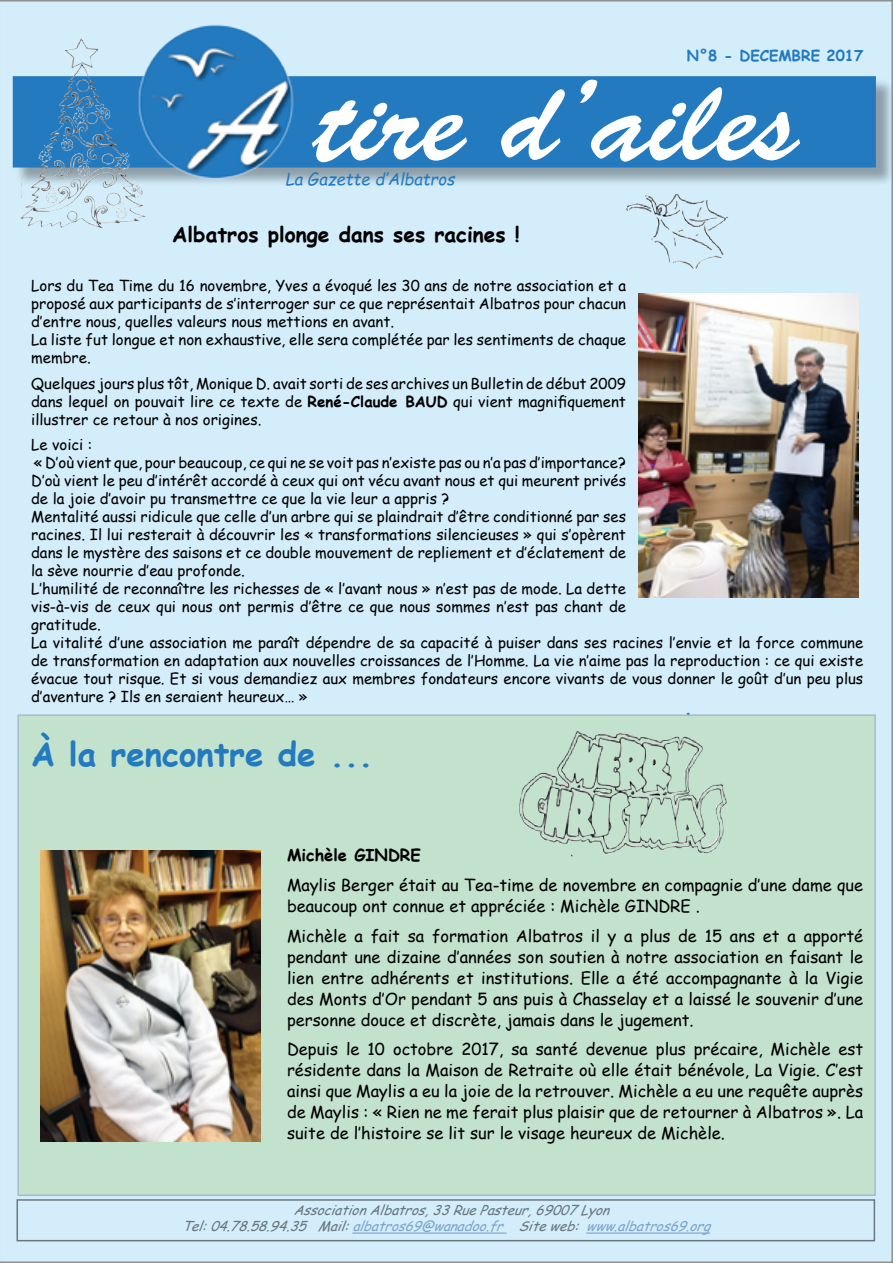
<style>
.page{position:relative;width:893px;height:1263px;background:#d3edfb}
.page>*{position:absolute;margin:0;border:0;box-sizing:border-box;transform-origin:0 0}
.t1{font:115.5px "Brush Script Std";color:#fff}
.t2{font:700 33px "Comic Sans MS";color:#237abf}
.t3{font:700 21px "Comic Sans MS";color:#000}
.t4{font:16.5px/21px "Comic Sans MS";color:#000;text-align:justify}
.t5{font:italic 16.5px "Comic Sans MS";color:#237abf}
.t6{font:700 16.5px "Comic Sans MS";color:#000}
.t7{font:700 16.5px "Comic Sans MS";color:#237abf}
.t8{font:15px/18px "Comic Sans MS";color:#000}
.t9{font:700 15px "Comic Sans MS";color:#237abf}
.t10{font:italic 13.5px/16.2px "Comic Sans MS";color:#000}
.s1{font-weight:700}
.s2{color:#275b9b}
</style>
<div class="page">
<div style="left:15px;top:79px;width:878px;height:108px;background:#000;opacity:.33"></div>
<div style="left:13px;top:76px;width:863px;height:92px;background:#237abf;border:2px solid #237abf"></div>
<img style="left:130px;top:22px;width:182px;height:161px">
<div style="left:18px;top:715px;width:857px;height:480px;background:#c2e2ce"></div>
<hr style="left:352px;top:1232px;width:154px;height:2px;background:#275b9b">
<hr style="left:586px;top:1232px;width:124px;height:2px;background:#275b9b">
<img style="left:639px;top:294px;width:219px;height:304px">
<img style="left:41px;top:850px;width:219px;height:292px">
<img style="left:519px;top:731px;width:208px;height:123px">
<img style="left:627px;top:194px;width:99px;height:36px">
<img style="left:44px;top:38px;width:54px;height:117px">
<p class="t9" style="left:687px;top:45px;width:178px">N°8 - DECEMBRE 2017</p>
<h1 class="t1" style="left:318px;top:57px;width:484px">tire d’ailes</h1>
<p class="t5" style="left:285px;top:167px;width:171px">La Gazette d’Albatros</p>
<h3 class="t3" style="left:172px;top:219px;width:349px">Albatros plonge dans ses racines !</h3>
<p class="t8" style="left:31px;top:276px;width:596px">Lors du Tea Time du 16 novembre, Yves a évoqué les 30 ans de notre association et a proposé aux participants de s’interroger sur ce que représentait Albatros pour chacun d’entre nous, quelles valeurs nous mettions en avant.<br>La liste fut longue et non exhaustive, elle sera complétée par les sentiments de chaque membre.</p>
<p class="t8" style="left:31px;top:374px;width:596px;text-align:justify">Quelques jours plus tôt, Monique D. avait sorti de ses archives un Bulletin de début 2009 dans lequel on pouvait lire ce texte de <span class="s1">René-Claude BAUD</span> qui vient magnifiquement illustrer ce retour à nos origines.</p>
<p class="t8" style="left:31px;top:435px;width:833px">Le voici :<br>« D’où vient que, pour beaucoup, ce qui ne se voit pas n’existe pas ou n’a pas d’importance?<br>D’où vient le peu d’intérêt accordé à ceux qui ont vécu avant nous et qui meurent privés<br>de la joie d’avoir pu transmettre ce que la vie leur a appris ?<br>Mentalité aussi ridicule que celle d’un arbre qui se plaindrait d’être conditionné par ses<br>racines. Il lui resterait à découvrir les « transformations silencieuses » qui s’opèrent<br>dans le mystère des saisons et ce double mouvement de repliement et d’éclatement de<br>la sève nourrie d’eau profonde.<br>L’humilité de reconnaître les richesses de « l’avant nous » n’est pas de mode. La dette<br>vis-à-vis de ceux qui nous ont permis d’être ce que nous sommes n’est pas chant de<br>gratitude.<br>La vitalité d’une association me paraît dépendre de sa capacité à puiser dans ses racines l’envie et la force commune de transformation en adaptation aux nouvelles croissances de l’Homme. La vie n’aime pas la reproduction : ce qui existe évacue tout risque. Et si vous demandiez aux membres fondateurs encore vivants de vous donner le goût d’un peu plus d’aventure ? Ils en seraient heureux… »</p>
<h2 class="t2" style="left:30px;top:729px;width:344px">À la rencontre de ...</h2>
<p class="t7" style="left:685px;top:695px;width:9px">.</p>
<p class="t6" style="left:287px;top:843px;width:135px">Michèle GINDRE</p>
<p class="t4" style="left:287px;top:874px;width:578px">Maylis Berger était au Tea-time de novembre en compagnie d’une dame que beaucoup ont connue et appréciée : Michèle GINDRE .</p>
<p class="t4" style="left:287px;top:924px;width:578px">Michèle a fait sa formation Albatros il y a plus de 15 ans et a apporté pendant une dizaine d’années son soutien à notre association en faisant le lien entre adhérents et institutions. Elle a été accompagnante à la Vigie des Monts d’Or pendant 5 ans puis à Chasselay et a laissé le souvenir d’une personne douce et discrète, jamais dans le jugement.</p>
<p class="t4" style="left:287px;top:1038px;width:578px">Depuis le 10 octobre 2017, sa santé devenue plus précaire, Michèle est résidente dans la Maison de Retraite où elle était bénévole, La Vigie. C’est ainsi que Maylis a eu la joie de la retrouver. Michèle a eu une requête auprès de Maylis : « Rien ne me ferait plus plaisir que de retourner à Albatros ». La suite de l’histoire se lit sur le visage heureux de Michèle.</p>
<p class="t10" style="left:182px;top:1202px;width:537px;text-indent:112px">AssociationAlbatros,33RuePasteur,69007Lyon<br>Tel:04.78.58.94.35 Mail:<span class="s2">albatros69@wanadoo.fr</span> Siteweb: <span class="s2">www.albatros69.org</span></p>
</div>
